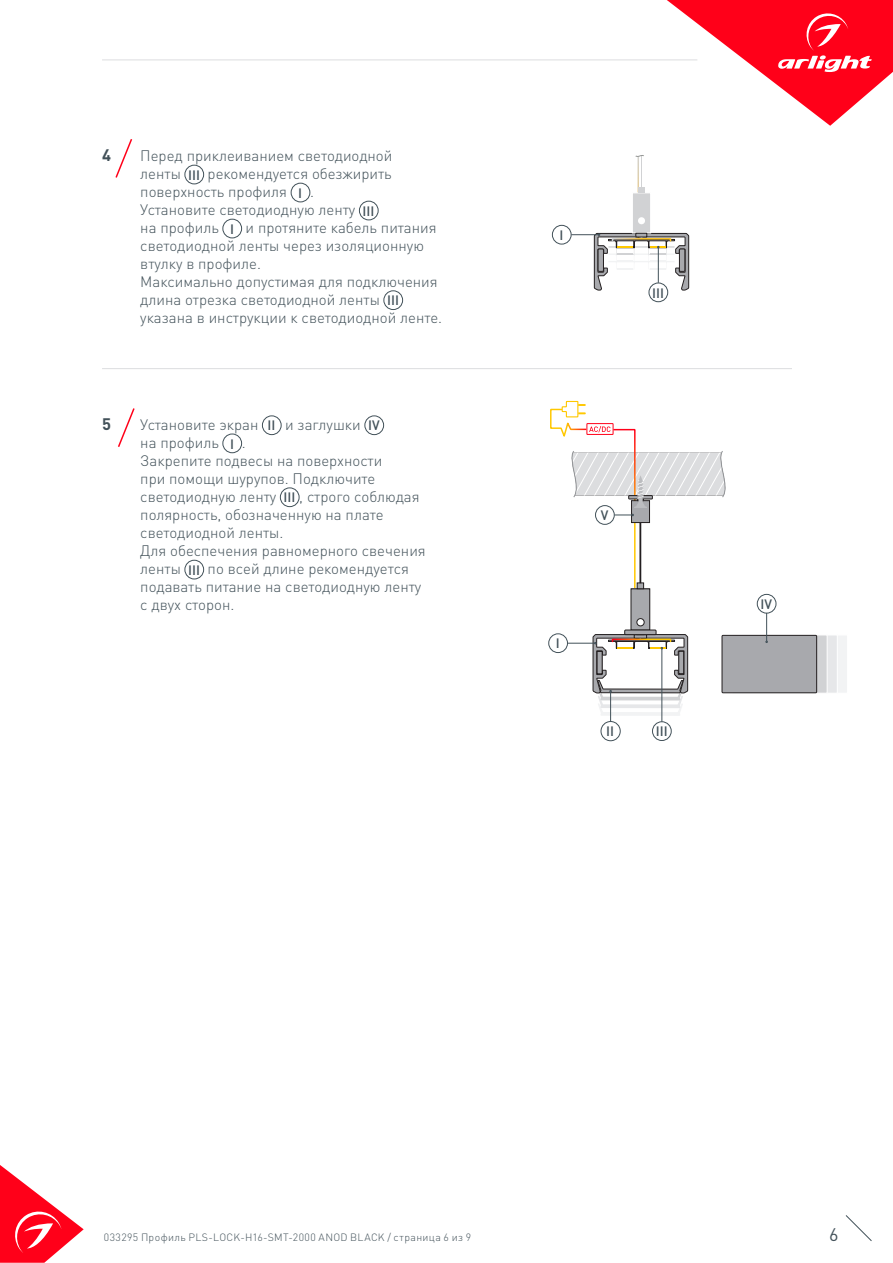
<style>
.page{position:relative;width:893px;height:1263px;background:#fff}
.page>*{position:absolute;margin:0;border:0;box-sizing:border-box;transform-origin:0 0}
.t1{font:18px "DIN Pro";color:#425159}
.t2{font:700 16.5px "DIN Pro";color:#425159}
.t3{font:300 15px/18px "DIN Pro";color:#425159}
.t4{font:500 13.5px "DIN Pro";color:#425159}
.t5{font:300 10.5px "DIN Pro";letter-spacing:.035em;color:#425159}
</style>
<div class="page">
<svg style="left:0;top:1165px;width:84px;height:98px"></svg>
<svg style="left:845px;top:1215px;width:27px;height:26px"></svg>
<svg style="left:667px;top:0;width:226px;height:126px"></svg>
<hr style="left:102px;top:60px;width:595px;height:1px;background:#dcdddf">
<div style="left:601px;top:721px;width:19px;height:20px;border:1px solid #425159;border-radius:50%"></div>
<div style="left:752px;top:635px;width:96px;height:58px;background:#f2f3f4;border:1px solid #fff"></div>
<div style="left:742px;top:635px;width:96px;height:58px;background:#e6e7e9;border:1px solid #fff"></div>
<div style="left:732px;top:635px;width:95px;height:58px;background:#d1d2d4;border:1px solid #fff"></div>
<div style="left:722px;top:635px;width:95px;height:58px;background:#a8a9ad"></div>
<div style="left:722px;top:635px;width:95px;height:58px;border:1px solid #231f20"></div>
<div style="left:757px;top:594px;width:19px;height:19px;border:1px solid #425159;border-radius:50%"></div>
<svg style="left:766px;top:613px;width:2px;height:30px"></svg>
<div style="left:652px;top:721px;width:19px;height:20px;border:1px solid #425159;border-radius:50%"></div>
<div style="left:262px;top:416px;width:19px;height:19px;border:1px solid #425159;border-radius:50%"></div>
<div style="left:365px;top:416px;width:19px;height:19px;border:1px solid #425159;border-radius:50%"></div>
<div style="left:223px;top:434px;width:19px;height:19px;border:1px solid #425159;border-radius:50%"></div>
<div style="left:280px;top:488px;width:19px;height:19px;border:1px solid #425159;border-radius:50%"></div>
<div style="left:185px;top:560px;width:19px;height:19px;border:1px solid #425159;border-radius:50%"></div>
<svg style="left:118px;top:408px;width:17px;height:39px"></svg>
<div style="left:185px;top:165px;width:19px;height:19px;border:1px solid #425159;border-radius:50%"></div>
<div style="left:291px;top:183px;width:19px;height:19px;border:1px solid #425159;border-radius:50%"></div>
<div style="left:359px;top:201px;width:19px;height:19px;border:1px solid #425159;border-radius:50%"></div>
<div style="left:223px;top:219px;width:19px;height:19px;border:1px solid #425159;border-radius:50%"></div>
<div style="left:384px;top:291px;width:19px;height:19px;border:1px solid #425159;border-radius:50%"></div>
<svg style="left:115px;top:139px;width:18px;height:39px"></svg>
<div style="left:649px;top:283px;width:19px;height:19px;border:1px solid #425159;border-radius:50%"></div>
<div style="left:552px;top:225px;width:19px;height:19px;border:1px solid #425159;border-radius:50%"></div>
<svg style="left:571px;top:233px;width:118px;height:57px"></svg>
<div style="left:598px;top:249px;width:5px;height:22px;background:#a8a9ad"></div>
<div style="left:598px;top:249px;width:6px;height:23px;border:1px solid #231f20"></div>
<div style="left:679px;top:249px;width:6px;height:22px;background:#a8a9ad"></div>
<div style="left:679px;top:249px;width:6px;height:23px;border:1px solid #231f20"></div>
<hr style="left:641px;top:155px;width:1px;height:60px;background:#d1d2d4">
<div style="left:632px;top:193px;width:19px;height:40px;background:#d1d2d4;border:1px solid #fff"></div>
<div style="left:638px;top:187px;width:7px;height:6px;background:#d1d2d4"></div>
<div style="left:638px;top:217px;width:7px;height:7px;background:#fff;border-radius:50%"></div>
<svg style="left:635px;top:155px;width:9px;height:2px"></svg>
<hr style="left:102px;top:368px;width:690px;height:1px;background:#dcdddf">
<hr style="left:662px;top:649px;width:1px;height:73px;background:#425159">
<div style="left:636px;top:233px;width:11px;height:4px;border:1px solid #231f20"></div>
<svg style="left:549px;top:400px;width:182px;height:321px"></svg>
<p class="t2" style="left:102px;top:144px;width:10px">4</p>
<p class="t3" style="left:140px;top:146px;width:254px">Перед приклеиванием светодиодной ленты</p>
<p class="t3" style="left:140px;top:164px;width:253px;text-indent:67px">рекомендуется обезжирить поверхность профиля</p>
<p class="t4" style="left:188px;top:166px;width:13px">III</p>
<p class="t4" style="left:298px;top:184px;width:5px">I</p>
<p class="t3" style="left:140px;top:182px;width:217px;text-indent:170px">.<br>Установите светодиодную ленту</p>
<p class="t4" style="left:363px;top:202px;width:13px">III</p>
<p class="t3" style="left:140px;top:218px;width:80px">на профиль</p>
<p class="t4" style="left:230px;top:220px;width:5px">I</p>
<p class="t3" style="left:140px;top:218px;width:299px;text-indent:105px">и протяните кабель питания светодиодной ленты через изоляционную втулку в профиле.<br>Максимально допустимая для подключения длина отрезка светодиодной ленты</p>
<p class="t4" style="left:387px;top:291px;width:13px">III</p>
<p class="t3" style="left:140px;top:308px;width:303px">указана в инструкции к светодиодной ленте.</p>
<p class="t2" style="left:102px;top:412px;width:10px">5</p>
<p class="t3" style="left:140px;top:415px;width:120px">Установите экран</p>
<p class="t4" style="left:268px;top:416px;width:9px">II</p>
<p class="t3" style="left:285px;top:415px;width:77px">и заглушки</p>
<p class="t4" style="left:368px;top:416px;width:13px">IV</p>
<p class="t3" style="left:140px;top:433px;width:80px">на профиль</p>
<p class="t4" style="left:230px;top:434px;width:5px">I</p>
<p class="t3" style="left:140px;top:433px;width:243px;text-indent:101px">.<br>Закрепите подвесы на поверхности при помощи шурупов. Подключите светодиодную ленту</p>
<p class="t3" style="left:140px;top:487px;width:287px;text-indent:159px">, строго соблюдая полярность, обозначенную на плате светодиодной ленты.<br>Для обеспечения равномерного свечения ленты</p>
<p class="t4" style="left:284px;top:488px;width:13px">III</p>
<p class="t3" style="left:140px;top:559px;width:282px;text-indent:67px">по всей длине рекомендуется подавать питание на светодиодную ленту с двух сторон.</p>
<p class="t4" style="left:188px;top:561px;width:13px">III</p>
<p class="t4" style="left:560px;top:226px;width:5px">I</p>
<p class="t4" style="left:652px;top:283px;width:13px">III</p>
<p class="t4" style="left:601px;top:506px;width:9px">V</p>
<p class="t4" style="left:556px;top:634px;width:5px">I</p>
<p class="t4" style="left:606px;top:722px;width:9px">II</p>
<p class="t4" style="left:656px;top:722px;width:13px">III</p>
<p class="t4" style="left:761px;top:595px;width:13px">IV</p>
<p class="t5" style="left:104px;top:1230px;width:369px">033295 Профиль PLS-LOCK-H16-SMT-2000 ANOD BLACK / страница 6 из 9</p>
<p class="t1" style="left:829px;top:1222px;width:11px">6</p>
</div>
